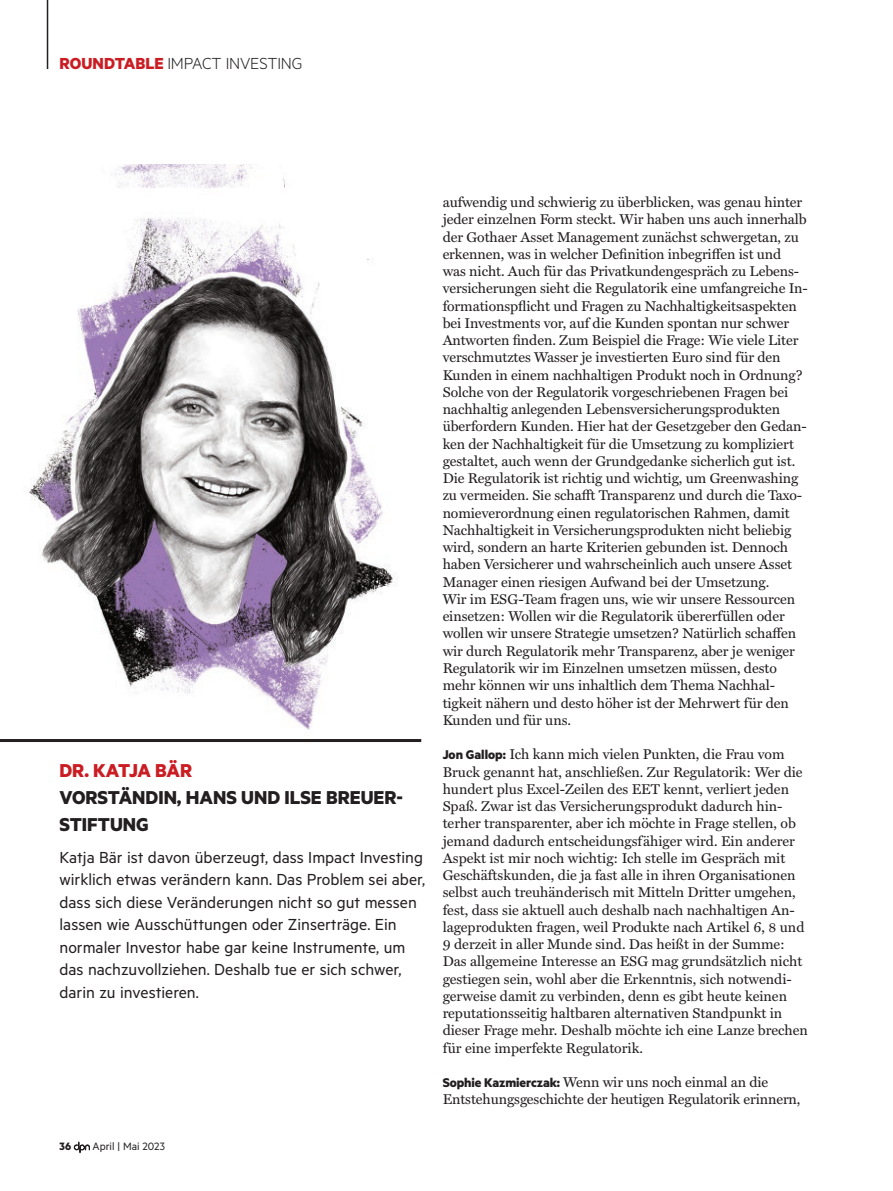
<style>
.page{position:relative;width:893px;height:1191px;background:#fff}
.page>*{position:absolute;margin:0;border:0;box-sizing:border-box;transform-origin:0 0}
.t1{font:700 21px/27px "Metric";color:#231f20}
.t2{font:700 21px "Metric";letter-spacing:-.015em;color:#ca1d23}
.t3{font:18px/22.5px "Metric";color:#231f20}
.t4{font:300 18px "Metric";letter-spacing:-.01em;color:#231f20}
.t5{font:14.25px/17.2px "Miller Text";letter-spacing:-.005em;color:#231f20}
.t6{font:12px "Metric";color:#231f20}
.t7{font:700 12px "Metric";color:#231f20}
.s1{font-weight:700;color:#ca1d23}
.s2{font-family:"Metric";font-weight:700}
</style>
<div class="page">
<svg style="left:74px;top:1141px;width:16px;height:12px"></svg>
<hr style="left:47px;top:0;width:1px;height:68px;background:#231f20">
<img style="left:29px;top:164px;width:393px;height:579px">
<hr style="left:0;top:739px;width:420px;height:3px;background:#231f20">
<p class="t4" style="left:60px;top:53px;width:244px"><span class="s1">ROUNDTABLE</span> IMPACT INVESTING</p>
<h1 class="t2" style="left:60px;top:757px;width:134px">DR. KATJA BÄR</h1>
<h1 class="t1" style="left:60px;top:783px;width:345px">VORSTÄNDIN, HANS UND ILSE BREUER-<br>STIFTUNG</h1>
<p class="t3" style="left:60px;top:845px;width:367px">Katja Bär ist davon überzeugt, dass Impact Investing wirklich etwas verändern kann. Das Problem sei aber, dass sich diese Veränderungen nicht so gut messen lassen wie Ausschüttungen oder Zinserträge. Ein normaler Investor habe gar keine Instrumente, um das nachzuvollziehen. Deshalb tue er sich schwer, darin zu investieren.</p>
<p class="t7" style="left:60px;top:1138px;width:13px">36</p>
<p class="t6" style="left:93px;top:1139px;width:74px">April | Mai 2023</p>
<p class="t5" style="left:443px;top:192px;width:367px">aufwendig und schwierig zu überblicken, was genau hinter jeder einzelnen Form steckt. Wir haben uns auch innerhalb der Gothaer Asset Management zunächst schwergetan, zu erkennen, was in welcher Definition inbegriffen ist und was nicht. Auch für das Privatkundengespräch zu Lebens&shy;versicherungen sieht die Regulatorik eine umfangreiche In&shy;formationspflicht und Fragen zu Nachhaltigkeitsaspekten bei Investments vor, auf die Kunden spontan nur schwer Antworten finden. Zum Beispiel die Frage: Wie viele Liter verschmutztes Wasser je investierten Euro sind für den Kunden in einem nachhaltigen Produkt noch in Ordnung?<br>Solche von der Regulatorik vorgeschriebenen Fragen bei nachhaltig anlegenden Lebensversicherungsprodukten überfordern Kunden. Hier hat der Gesetzgeber den Gedan&shy;ken der Nachhaltigkeit für die Umsetzung zu kompliziert gestaltet, auch wenn der Grundgedanke sicherlich gut ist.<br>Die Regulatorik ist richtig und wichtig, um Greenwashing zu vermeiden. Sie schafft Transparenz und durch die Taxo&shy;nomieverordnung einen regulatorischen Rahmen, damit Nachhaltigkeit in Versicherungsprodukten nicht beliebig wird, sondern an harte Kriterien gebunden ist. Dennoch haben Versicherer und wahrscheinlich auch unsere Asset Manager einen riesigen Aufwand bei der Umsetzung.<br>Wir im ESG-Team fragen uns, wie wir unsere Ressourcen einsetzen: Wollen wir die Regulatorik übererfüllen oder wollen wir unsere Strategie umsetzen? Natürlich schaffen wir durch Regulatorik mehr Transparenz, aber je weniger Regulatorik wir im Einzelnen umsetzen müssen, desto mehr können wir uns inhaltlich dem Thema Nachhal&shy;tigkeit nähern und desto höher ist der Mehrwert für den Kunden und für uns.</p>
<p class="t5" style="left:443px;top:744px;width:367px"><span class="s2">Jon Gallop:</span> Ich kann mich vielen Punkten, die Frau vom Bruck genannt hat, anschließen. Zur Regulatorik: Wer die hundert plus Excel-Zeilen des EET kennt, verliert jeden Spaß. Zwar ist das Versicherungsprodukt dadurch hin&shy;terher transparenter, aber ich möchte in Frage stellen, ob jemand dadurch entscheidungsfähiger wird. Ein anderer Aspekt ist mir noch wichtig: Ich stelle im Gespräch mit Geschäftskunden, die ja fast alle in ihren Organisationen selbst auch treuhänderisch mit Mitteln Dritter umgehen, fest, dass sie aktuell auch deshalb nach nachhaltigen An&shy;lageprodukten fragen, weil Produkte nach Artikel 6, 8 und 9 derzeit in aller Munde sind. Das heißt in der Summe:<br>Das allgemeine Interesse an ESG mag grundsätzlich nicht gestiegen sein, wohl aber die Erkenntnis, sich notwendi&shy;gerweise damit zu verbinden, denn es gibt heute keinen reputationsseitig haltbaren alternativen Standpunkt in dieser Frage mehr. Deshalb möchte ich eine Lanze brechen für eine imperfekte Regulatorik.</p>
<p class="t5" style="left:443px;top:1072px;width:359px"><span class="s2">Sophie Kazmierczak:</span> Wenn wir uns noch einmal an die<br>Entstehungsgeschichte der heutigen Regulatorik erinnern,</p>
</div>
